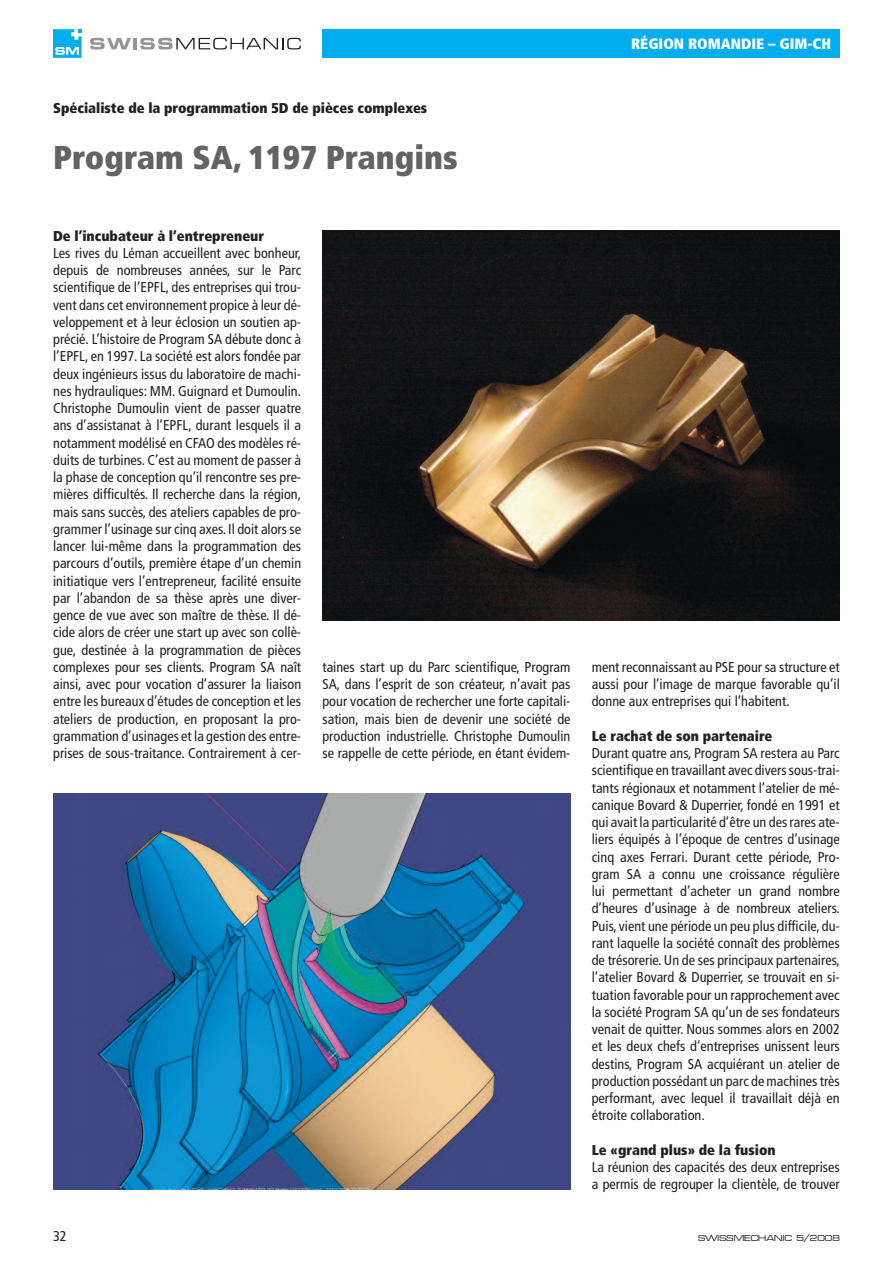
<style>
.page{position:relative;width:893px;height:1263px;background:#fff}
.page>*{position:absolute;margin:0;border:0;box-sizing:border-box;transform-origin:0 0}
.t1{font:900 condensed 33px "Frutiger";color:#636366}
.t2{font:900 condensed 15px "Frutiger";color:#fff}
.t3{font:condensed 14.25px/17.2px "Frutiger";color:#231f20;text-align:justify}
.t4{font:900 condensed 14.25px "Frutiger";color:#231f20}
.t5{font:9px "Microgramma D Medi Exte";color:#231f20}
</style>
<div class="page">
<div style="left:322px;top:29px;width:518px;height:28px;background:#00aeef"></div>
<svg style="left:90px;top:38px;width:41px;height:11px"></svg>
<hr style="left:133px;top:38px;width:4px;height:11px;background:#939598">
<svg style="left:140px;top:38px;width:161px;height:11px"></svg>
<svg style="left:53px;top:29px;width:29px;height:28px"></svg>
<img style="left:322px;top:230px;width:518px;height:390px">
<img style="left:53px;top:794px;width:517px;height:396px">
<p class="t4" style="left:53px;top:103px;width:376px">Spécialiste de la programmation 5D de pièces complexes</p>
<h1 class="t1" style="left:53px;top:145px;width:406px">Program SA, 1197 Prangins</h1>
<p class="t2" style="left:631px;top:38px;width:201px">RÉGION ROMANDIE – GIM-CH</p>
<p class="t4" style="left:53px;top:230px;width:213px">De l’incubateur à l’entrepreneur</p>
<p class="t3" style="left:53px;top:245px;width:250px">Les rives du Léman accueillent avec bonheur, depuis de nombreuses années, sur le Parc scientifique de l’EPFL, des entreprises qui trou&shy;vent dans cet environnement propice à leur dé&shy;veloppement et à leur éclosion un soutien ap&shy;précié. L’histoire de Program SA débute donc à l’EPFL, en 1997. La société est alors fondée par deux ingénieurs issus du laboratoire de machi&shy;nes hydrauliques: MM. Guignard et Dumoulin.<br>Christophe Dumoulin vient de passer quatre ans d’assistanat à l’EPFL, durant lesquels il a notamment modélisé en CFAO des modèles ré&shy;duits de turbines. C’est au moment de passer à la phase de conception qu’il rencontre ses pre&shy;mières difficultés. Il recherche dans la région, mais sans succès, des ateliers capables de pro&shy;grammer l’usinage sur cinq axes. Il doit alors se lancer lui-même dans la programmation des parcours d’outils, première étape d’un chemin initiatique vers l’entrepreneur, facilité ensuite par l’abandon de sa thèse après une diver&shy;gence de vue avec son maître de thèse. Il dé&shy;cide alors de créer une start up avec son collè&shy;gue, destinée à la programmation de pièces complexes pour ses clients. Program SA naît ainsi, avec pour vocation d’assurer la liaison entre les bureaux d’études de conception et les ateliers de production, en proposant la pro&shy;grammation d’usinages et la gestion des entre&shy;prises de sous-traitance. Contrairement à cer-</p>
<p class="t3" style="left:322px;top:659px;width:250px">taines start up du Parc scientifique, Program SA, dans l’esprit de son créateur, n’avait pas pour vocation de rechercher une forte capitali&shy;sation, mais bien de devenir une société de production industrielle. Christophe Dumoulin se rappelle de cette période, en étant évidem-</p>
<p class="t3" style="left:592px;top:659px;width:250px">ment reconnaissant au PSE pour sa structure et aussi pour l’image de marque favorable qu’il donne aux entreprises qui l’habitent.</p>
<p class="t4" style="left:592px;top:730px;width:182px">Le rachat de son partenaire</p>
<p class="t3" style="left:592px;top:746px;width:250px">Durant quatre ans, Program SA restera au Parc scientifique en travaillant avec divers sous-trai&shy;tants régionaux et notamment l’atelier de mé&shy;canique Bovard &amp; Duperrier, fondé en 1991 et qui avait la particularité d’être un des rares ate&shy;liers équipés à l’époque de centres d’usinage cinq axes Ferrari. Durant cette période, Pro&shy;gram SA a connu une croissance régulière lui permettant d’acheter un grand nombre d’heures d’usinage à de nombreux ateliers.<br>Puis, vient une période un peu plus difficile, du&shy;rant laquelle la société connaît des problèmes de trésorerie. Un de ses principaux partenaires, l’atelier Bovard &amp; Duperrier, se trouvait en si&shy;tuation favorable pour un rapprochement avec la société Program SA qu’un de ses fondateurs venait de quitter. Nous sommes alors en 2002 et les deux chefs d’entreprises unissent leurs destins, Program SA acquiérant un atelier de production possédant un parc de machines très performant, avec lequel il travaillait déjà en étroite collaboration.</p>
<p class="t4" style="left:592px;top:1144px;width:185px">Le «grand plus» de la fusion</p>
<p class="t3" style="left:592px;top:1160px;width:250px">La réunion des capacités des deux entreprises a permis de regrouper la clientèle, de trouver</p>
<p class="t3" style="left:53px;top:1229px;width:15px">32</p>
<p class="t5" style="left:698px;top:1233px;width:143px">SWISSMECHANIC 5/2008</p>
</div>
